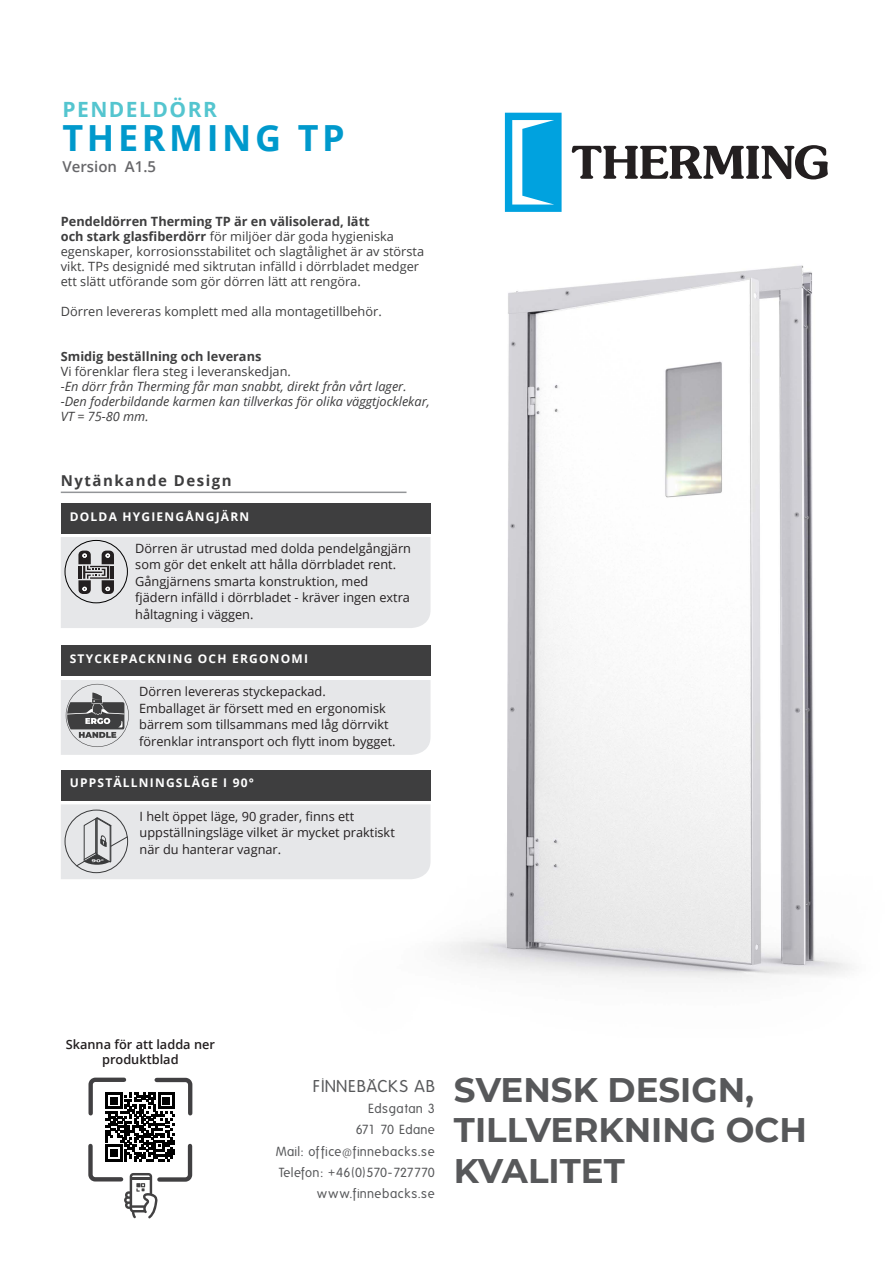
<style>
.page{position:relative;width:893px;height:1263px;background:#fff}
.page>*{position:absolute;margin:0;border:0;box-sizing:border-box;transform-origin:0 0}
.t1{font:700 36px "Open Sans";letter-spacing:.1em;color:#09c}
.t2{font:700 34.05px/40.5px "Montserrat";color:#57585a}
._3rd_Headline__12_pt{font:700 21px "Open Sans";letter-spacing:.07em;color:#54c5cf}
.t3{font:16.65px "Folks";letter-spacing:.055em;color:#57585a}
.t4{font:700 15px "Open Sans";letter-spacing:.1em;color:#3e3e3f}
.t5{font:600 15px "Open Sans";color:#67676a}
.t6{font:12.9px/21.1px "Folks";letter-spacing:.035em;color:#57585a;text-align:right}
.t7{font:12.9px "Folks";letter-spacing:.01em;color:#57585a}
.t8{font:12.75px/16.5px "Open Sans";color:#231f20}
.t9{font:12.75px/15px "Open Sans";color:#3e3e3f}
.t10{font:italic 12.75px "Open Sans";color:#3e3e3f}
.t11{font:600 12.75px/15.3px "Open Sans";color:#231f20;text-align:center}
.t12{font:700 12.75px "Open Sans";color:#3e3e3f}
.t13{font:700 12px "Open Sans";letter-spacing:.1em;color:#fff}
.s1{font-weight:700}
</style>
<div class="page">
<img style="left:223px;top:195px;width:627px;height:787px">
<svg style="left:572px;top:145px;width:256px;height:34px"></svg>
<svg style="left:505px;top:113px;width:57px;height:99px"></svg>
<div style="left:61px;top:503px;width:370px;height:31px;background:#3e3e3f"></div>
<div style="left:61px;top:646px;width:370px;height:30px;background:#3e3e3f"></div>
<svg style="left:61px;top:680px;width:370px;height:75px;background:#dcdcde"></svg>
<hr style="left:61px;top:492px;width:345px;height:1px;background:#939598">
<svg style="left:88px;top:1077px;width:105px;height:141px"></svg>
<div style="left:61px;top:770px;width:370px;height:30px;background:#3e3e3f"></div>
<div style="left:61px;top:804px;width:370px;height:75px;background:#e6e7e9"></div>
<div style="left:65px;top:810px;width:63px;height:63px;border:1px solid #393a3b;border-radius:50%"></div>
<div style="left:61px;top:537px;width:370px;height:91px;background:#e6e7e9"></div>
<p class="_3rd_Headline__12_pt" style="left:62px;top:94px;width:156px">PENDELDÖRR</p>
<p class="t1" style="left:62px;top:113px;width:284px">THERMING TP</p>
<p class="t5" style="left:62px;top:156px;width:95px">Version A1.5</p>
<p class="t9" style="left:61px;top:214px;width:365px"><span class="s1">Pendeldörren Therming TP är en välisolerad, lätt<br>och stark glasfiberdörr</span> för miljöer där goda hygieniska egenskaper, korrosionsstabilitet och slagtålighet är av största vikt. TPs designidé med siktrutan infälld i dörrbladet medger ett slätt utförande som gör dörren lätt att rengöra.</p>
<p class="t9" style="left:61px;top:304px;width:322px">Dörren levereras komplett med alla montagetillbehör.</p>
<p class="t12" style="left:61px;top:348px;width:202px">Smidig beställning och leverans</p>
<p class="t9" style="left:61px;top:364px;width:232px">Vi förenklar flera steg i leveranskedjan.</p>
<p class="t10" style="left:61px;top:378px;width:347px">-En dörr från Therming får man snabbt, direkt från vårt lager.</p>
<p class="t10" style="left:61px;top:393px;width:370px">-Den foderbildande karmen kan tillverkas för olika väggtjocklekar,</p>
<p class="t10" style="left:61px;top:408px;width:89px">VT = 75-80 mm.</p>
<p class="t4" style="left:61px;top:470px;width:172px">Nytänkande Design</p>
<p class="t13" style="left:70px;top:508px;width:181px">DOLDA HYGIENGÅNGJÄRN</p>
<p class="t8" style="left:135px;top:539px;width:277px">Dörren är utrustad med dolda pendelgångjärn som gör det enkelt att hålla dörrbladet rent.<br>Gångjärnens smarta konstruktion, med fjädern infälld i dörrbladet - kräver ingen extra håltagning i väggen.</p>
<p class="t13" style="left:70px;top:650px;width:240px">STYCKEPACKNING OCH ERGONOMI</p>
<p class="t8" style="left:139px;top:683px;width:188px">Dörren levereras styckepackad.</p>
<p class="t8" style="left:139px;top:700px;width:258px">Emballaget är försett med en ergonomisk bärrem som tillsammans med låg dörrvikt förenklar intransport och flytt inom bygget.</p>
<p class="t13" style="left:70px;top:775px;width:186px">UPPSTÄLLNINGSLÄGE I 90°</p>
<p class="t8" style="left:140px;top:807px;width:257px">I helt öppet läge, 90 grader, finns ett uppställningsläge vilket är mycket praktiskt när du hanterar vagnar.</p>
<p class="t11" style="left:66px;top:1036px;width:151px">Skanna för att ladda ner produktblad</p>
<p class="t3" style="left:313px;top:1077px;width:123px">FINNEBÄCKS AB</p>
<p class="t6" style="left:368px;top:1098px;width:68px">Edsgatan 3</p>
<p class="t7" style="left:356px;top:1123px;width:81px">671 70 Edane</p>
<p class="t6" style="left:276px;top:1141px;width:161px">Mail: office@finnebacks.se</p>
<p class="t6" style="left:279px;top:1162px;width:158px">Telefon: +46(0)570-727770 www.finnebacks.se</p>
<p class="t2" style="left:454px;top:1067px;width:302px">SVENSK DESIGN,</p>
<p class="t2" style="left:454px;top:1108px;width:354px">TILLVERKNING OCH<br>KVALITET</p>
</div>
